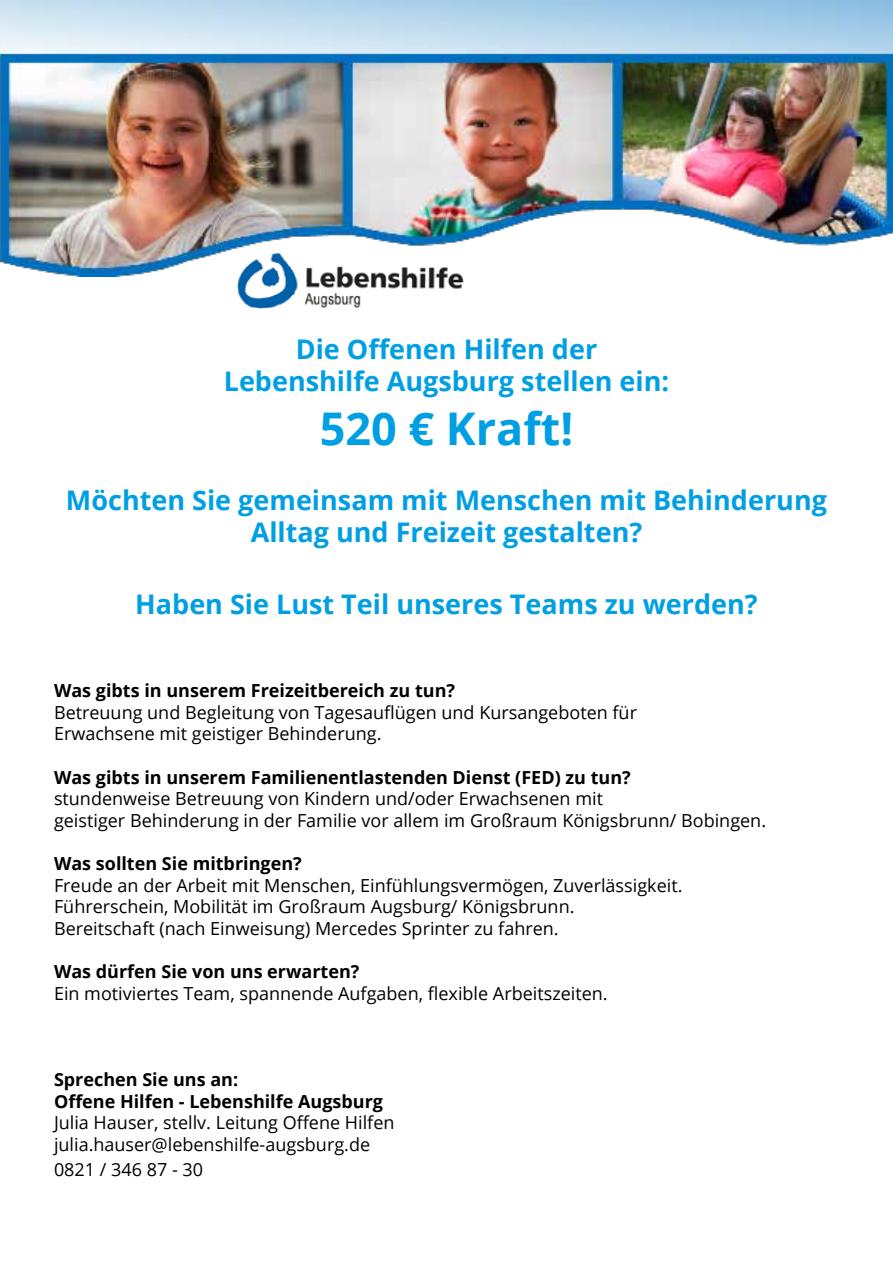
<style>
.page{position:relative;width:893px;height:1263px;background:#fff}
.page>*{position:absolute;margin:0;border:0;box-sizing:border-box;transform-origin:0 0}
.t1{font:700 45px "Open Sans";color:#009fe3}
.t2{font:700 27px/32.4px "Open Sans";color:#009fe3;text-align:center}
.t3{font:18px/21.6px "Open Sans";color:#000}
.t4{font:700 18px/21.6px "Open Sans";color:#000}
</style>
<div class="page">
<img style="left:0;top:0;width:893px;height:277px">
<img style="left:236px;top:251px;width:229px;height:58px">
<h2 class="t2" style="left:224px;top:332px;width:447px">Die Offenen Hilfen der<br>Lebenshilfe Augsburg stellen ein:</h2>
<h1 class="t1" style="left:320px;top:397px;width:255px">520 € Kraft!</h1>
<h2 class="t2" style="left:66px;top:483px;width:762px">Möchten Sie gemeinsam mit Menschen mit Behinderung<br>Alltag und Freizeit gestalten?</h2>
<h2 class="t2" style="left:135px;top:588px;width:624px">Haben Sie Lust Teil unseres Teams zu werden?</h2>
<p class="t4" style="left:54px;top:679px;width:403px">Was gibts in unserem Freizeitbereich zu tun?</p>
<p class="t3" style="left:54px;top:701px;width:584px">Betreuung und Begleitung von Tagesauflügen und Kursangeboten für<br>Erwachsene mit geistiger Behinderung.</p>
<p class="t4" style="left:54px;top:766px;width:578px">Was gibts in unserem Familienentlastenden Dienst (FED) zu tun?</p>
<p class="t3" style="left:54px;top:787px;width:714px">stundenweise Betreuung von Kindern und/oder Erwachsenen mit<br>geistiger Behinderung in der Familie vor allem im Großraum Königsbrunn/ Bobingen.</p>
<p class="t4" style="left:54px;top:852px;width:249px">Was sollten Sie mitbringen?</p>
<p class="t3" style="left:54px;top:874px;width:630px">Freude an der Arbeit mit Menschen, Einfühlungsvermögen, Zuverlässigkeit.<br>Führerschein, Mobilität im Großraum Augsburg/ Königsbrunn.<br>Bereitschaft (nach Einweisung) Mercedes Sprinter zu fahren.</p>
<p class="t4" style="left:54px;top:960px;width:307px">Was dürfen Sie von uns erwarten?</p>
<p class="t3" style="left:54px;top:982px;width:555px">Ein motiviertes Team, spannende Aufgaben, flexible Arbeitszeiten.</p>
<p class="t4" style="left:54px;top:1068px;width:331px">Sprechen Sie uns an:<br>Offene Hilfen - Lebenshilfe Augsburg</p>
<p class="t3" style="left:54px;top:1111px;width:342px">Julia Hauser, stellv. Leitung Offene Hilfen julia.hauser@lebenshilfe-augsburg.de</p>
<p class="t3" style="left:54px;top:1158px;width:151px">0821 / 346 87 - 30</p>
</div>
